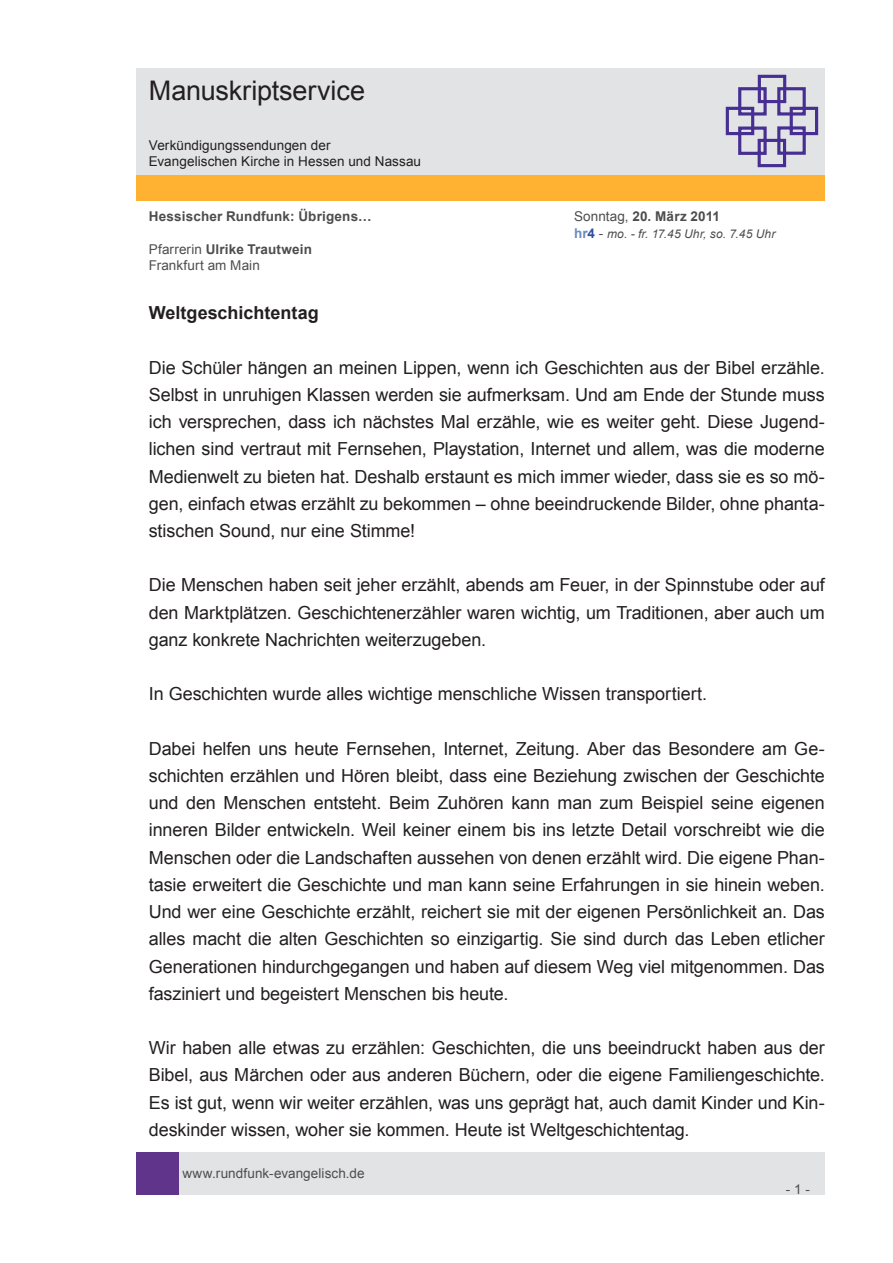
<style>
.page{position:relative;width:893px;height:1263px;background:#fff}
.page>*{position:absolute;margin:0;border:0;box-sizing:border-box;transform-origin:0 0}
.t1{font:27px "Arial";letter-spacing:-.005em;color:#231f20}
.t2{font:18px/27.2px "Arial";letter-spacing:-.005em;color:#231f20;text-align:justify}
.t3{font:700 18px "Arial";color:#231f20}
.t4{font:13.5px/16.2px "Arial";letter-spacing:.005em;color:#4d4d4d}
.t5{font:13.5px/16.2px "Arial";letter-spacing:.005em;color:#231f20}
.t6{font:700 13.5px "Arial";letter-spacing:.015em;color:#4d4d4d}
.t7{font:italic 12px "Arial";letter-spacing:.015em;color:#4d4d4d}
.s1{font-weight:400}
.s2{font-weight:700;font-style:normal;font-size:13.5px;color:#688bc0}
.s3{font-weight:700;font-style:normal;font-size:13.5px;color:#2f4fa1}
.s4{font-style:normal;font-size:13.5px}
.s5{font-weight:700}
</style>
<div class="page">
<div style="left:179px;top:1152px;width:646px;height:43px;background:#e2e3e4"></div>
<div style="left:136px;top:1152px;width:43px;height:43px;background:#5f348a"></div>
<div style="left:136px;top:175px;width:689px;height:26px;background:#ffb132"></div>
<div style="left:136px;top:68px;width:689px;height:106px;background:#e2e3e4"></div>
<svg style="left:725px;top:74px;width:94px;height:94px"></svg>
<h1 class="t1" style="left:149px;top:73px;width:218px">Manuskriptservice</h1>
<p class="t5" style="left:149px;top:137px;width:274px">Verkündigungssendungen der<br>Evangelischen Kirche in Hessen und Nassau</p>
<p class="t6" style="left:149px;top:208px;width:224px">Hessischer Rundfunk: Übrigens…</p>
<p class="t6" style="left:574px;top:208px;width:147px"><span class="s1">Sonntag,</span> 20. März 2011</p>
<p class="t7" style="left:574px;top:226px;width:203px"><span class="s2">hr</span><span class="s3">4</span> <span class="s4">-</span> mo. - fr. 17.45 Uhr, so. 7.45 Uhr</p>
<p class="t4" style="left:149px;top:241px;width:165px">Pfarrerin <span class="s5">Ulrike Trautwein<br></span>Frankfurt am Main</p>
<p class="t3" style="left:149px;top:301px;width:171px">Weltgeschichtentag</p>
<p class="t2" style="left:149px;top:354px;width:678px">Die Schüler hängen an meinen Lippen, wenn ich Geschichten aus der Bibel erzähle.<br>Selbst in unruhigen Klassen werden sie aufmerksam. Und am Ende der Stunde muss ich versprechen, dass ich nächstes Mal erzähle, wie es weiter geht. Diese Jugend&shy;lichen sind vertraut mit Fernsehen, Playstation, Internet und allem, was die moderne Medienwelt zu bieten hat. Deshalb erstaunt es mich immer wieder, dass sie es so mö&shy;gen, einfach etwas erzählt zu bekommen – ohne beeindruckende Bilder, ohne phanta&shy;stischen Sound, nur eine Stimme!</p>
<p class="t2" style="left:149px;top:572px;width:678px">Die Menschen haben seit jeher erzählt, abends am Feuer, in der Spinnstube oder auf den Marktplätzen. Geschichtenerzähler waren wichtig, um Traditionen, aber auch um ganz konkrete Nachrichten weiterzugeben.</p>
<p class="t2" style="left:149px;top:681px;width:560px">In Geschichten wurde alles wichtige menschliche Wissen transportiert.</p>
<p class="t2" style="left:149px;top:735px;width:678px">Dabei helfen uns heute Fernsehen, Internet, Zeitung. Aber das Besondere am Ge&shy;schichten erzählen und Hören bleibt, dass eine Beziehung zwischen der Geschichte und den Menschen entsteht. Beim Zuhören kann man zum Beispiel seine eigenen inneren Bilder entwickeln. Weil keiner einem bis ins letzte Detail vorschreibt wie die Menschen oder die Landschaften aussehen von denen erzählt wird. Die eigene Phan&shy;tasie erweitert die Geschichte und man kann seine Erfahrungen in sie hinein weben.<br>Und wer eine Geschichte erzählt, reichert sie mit der eigenen Persönlichkeit an. Das alles macht die alten Geschichten so einzigartig. Sie sind durch das Leben etlicher Generationen hindurchgegangen und haben auf diesem Weg viel mitgenommen. Das fasziniert und begeistert Menschen bis heute.</p>
<p class="t2" style="left:149px;top:1034px;width:678px">Wir haben alle etwas zu erzählen: Geschichten, die uns beeindruckt haben aus der Bibel, aus Märchen oder aus anderen Büchern, oder die eigene Familiengeschichte.<br>Es ist gut, wenn wir weiter erzählen, was uns geprägt hat, auch damit Kinder und Kin&shy;deskinder wissen, woher sie kommen. Heute ist Weltgeschichtentag.</p>
<p class="t4" style="left:182px;top:1165px;width:184px">www.rundfunk-evangelisch.de</p>
<p class="t4" style="left:786px;top:1181px;width:26px">- 1 -</p>
</div>
